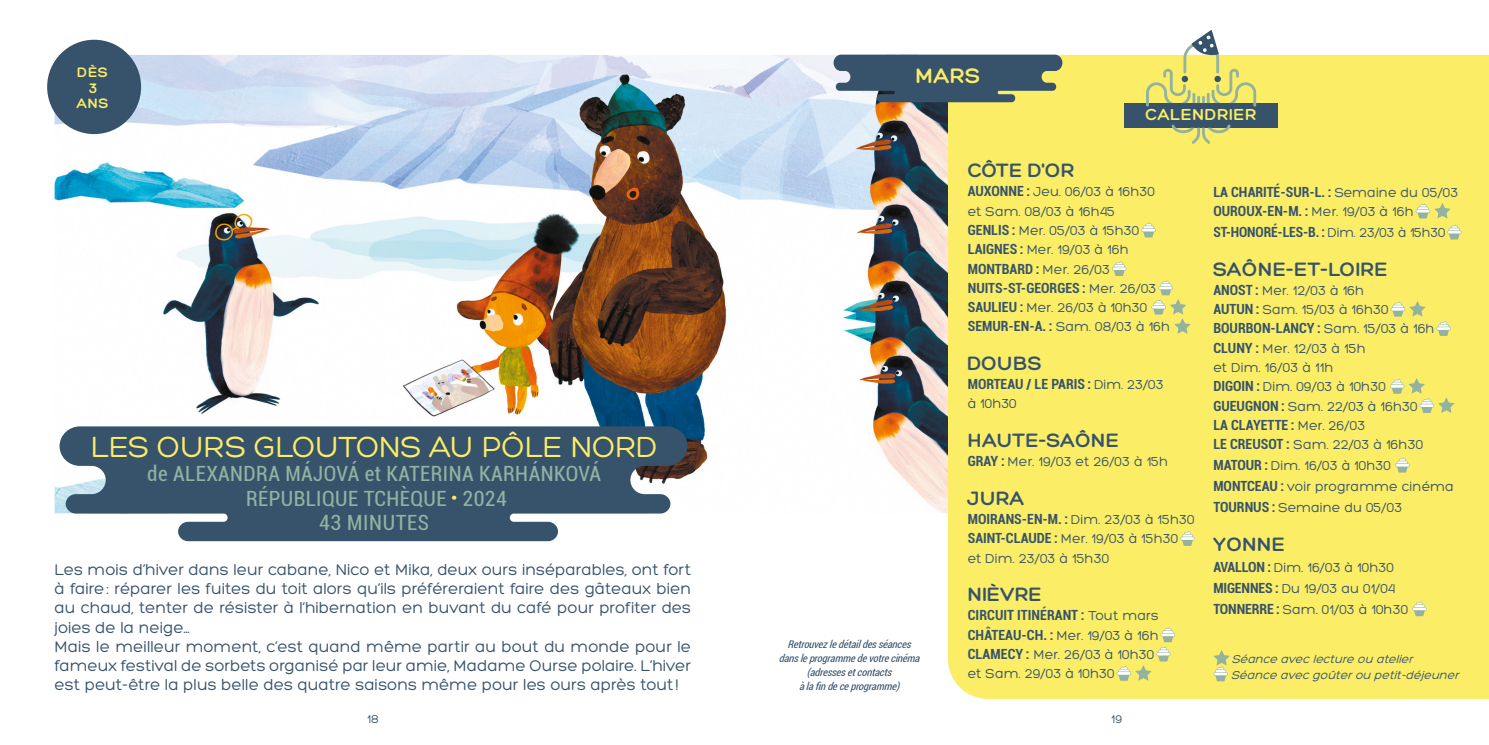
<style>
.page{position:relative;width:1489px;height:745px;background:#fff}
.page>*{position:absolute;margin:0;border:0;box-sizing:border-box;transform-origin:0 0}
.t1{font:31.5px "Hero";letter-spacing:-.01em;color:#fbee66}
.t2{font:300 22.75px "Hero";color:#fbee66}
.t3{font:condensed 21px/24.5px "Roboto";letter-spacing:.02em;color:#93b2a0;text-align:center}
.t4{font:300 21px "Hero";letter-spacing:.01em;color:#37536c}
.t5{font:300 17.32px "Hero";letter-spacing:.03em;color:#fbee66}
.t6{font:16.62px/19.2px "Hero";color:#37536c;text-align:justify}
.t7{font:300 14.88px "Hero";letter-spacing:.04em;color:#fbee66}
.t8{font:14px/21px "Hero";letter-spacing:.005em;color:#37536c}
.t9{font:700 condensed 14px "Roboto";color:#37536c}
.t10{font:italic 12.25px "Hero";color:#37536c}
.t11{font:12.25px "Hero";color:#37536c}
.t12{font:italic condensed 10.5px "Roboto";color:#37536c}
.s1{font-family:"Hero";font-weight:300;font-stretch:normal;color:#fbee66}
.s2{font-family:"Roboto";font-weight:700;font-stretch:condensed}
.s3{font-family:"Hero";font-weight:400;font-stretch:normal}
</style>
<div class="page">
<img style="left:55px;top:55px;width:892px;height:458px">
<div style="left:947px;top:55px;width:541px;height:643px;background:#fbee66"></div>
<div style="left:1124px;top:103px;width:153px;height:25px;background:#37536c"></div>
<svg style="left:1171px;top:124px;width:59px;height:20px"></svg>
<svg style="left:1145px;top:30px;width:111px;height:76px"></svg>
<div style="left:47px;top:40px;width:94px;height:94px;background:#37536c;border-radius:50%"></div>
<svg style="left:833px;top:55px;width:229px;height:47px"></svg>
<svg style="left:60px;top:426px;width:627px;height:115px;fill:#37536c"></svg>
<svg style="left:1213px;top:649px;width:16px;height:32px"></svg>
<svg style="left:1141px;top:222px;width:14px;height:15px"></svg>
<svg style="left:1111px;top:261px;width:15px;height:15px"></svg>
<svg style="left:1151px;top:280px;width:39px;height:53px"></svg>
<svg style="left:1180px;top:530px;width:14px;height:15px"></svg>
<svg style="left:1116px;top:627px;width:59px;height:53px"></svg>
<svg style="left:1415px;top:203px;width:35px;height:15px"></svg>
<svg style="left:1446px;top:224px;width:15px;height:15px"></svg>
<svg style="left:1390px;top:301px;width:35px;height:15px"></svg>
<svg style="left:1436px;top:321px;width:14px;height:15px"></svg>
<svg style="left:1389px;top:378px;width:65px;height:35px"></svg>
<svg style="left:1394px;top:457px;width:15px;height:15px"></svg>
<svg style="left:1411px;top:601px;width:15px;height:15px"></svg>
<p class="t7" style="left:78px;top:64px;width:32px">DÈS</p>
<p class="t7" style="left:89px;top:80px;width:10px">3</p>
<p class="t7" style="left:77px;top:95px;width:33px">ANS</p>
<p class="t1" style="left:91px;top:430px;width:568px">LES OURS GLOUTONS AU PÔLE NORD</p>
<p class="t3" style="left:147px;top:460px;width:455px">de ALEXANDRA MÁJOVÁ et KATERINA KARHÁNKOVÁ<br>RÉPUBLIQUE TCHÈQUE <span class="s1">•</span> 2024</p>
<p class="t3" style="left:319px;top:509px;width:111px">43 MINUTES</p>
<p class="t6" style="left:55px;top:559px;width:638px">Les mois d’hiver dans leur cabane, Nico et Mika, deux ours inséparables, ont fort à faire: réparer les fuites du toit alors qu’ils préféreraient faire des gâteaux bien au chaud, tenter de résister à l’hibernation en buvant du café pour profiter des joies de la neige…</p>
<p class="t6" style="left:55px;top:636px;width:638px">Mais le meilleur moment, c’est quand même partir au bout du monde pour le fameux festival de sorbets organisé par leur amie, Madame Ourse polaire. L’hiver est peut-être la plus belle des quatre saisons même pour les ours après tout!</p>
<p class="t2" style="left:915px;top:63px;width:66px">MARS</p>
<p class="t5" style="left:1145px;top:105px;width:112px">CALENDRIER</p>
<p class="t12" style="left:787px;top:637px;width:128px">Retrouvezledétaildesséances</p>
<p class="t12" style="left:778px;top:651px;width:146px">dansleprogrammedevotrecinéma</p>
<p class="t12" style="left:806px;top:665px;width:89px">(adressesetcontacts</p>
<p class="t12" style="left:799px;top:679px;width:105px">àlafindeceprogramme)</p>
<p class="t4" style="left:967px;top:159px;width:108px">CÔTE D'OR</p>
<p class="t8" style="left:967px;top:181px;width:189px"><span class="s2">AUXONNE :</span> Jeu. 06/03 à 16h30</p>
<p class="t8" style="left:967px;top:201px;width:149px">et Sam. 08/03 à 16h45</p>
<p class="t8" style="left:967px;top:220px;width:173px"><span class="s2">GENLIS :</span> Mer. 05/03 à 15h30</p>
<p class="t8" style="left:967px;top:239px;width:162px"><span class="s2">LAIGNES :</span> Mer. 19/03 à 16h</p>
<p class="t9" style="left:967px;top:258px;width:144px">MONTBARD : <span class="s3">Mer. 26/03</span></p>
<p class="t9" style="left:967px;top:278px;width:190px">NUITS-ST-GEORGES : <span class="s3">Mer. 26/03</span></p>
<p class="t8" style="left:967px;top:297px;width:181px"><span class="s2">SAULIEU :</span> Mer. 26/03 à 10h30</p>
<p class="t8" style="left:967px;top:316px;width:204px"><span class="s2">SEMUR-EN-A. :</span> Sam. 08/03 à 16h</p>
<p class="t4" style="left:967px;top:351px;width:75px">DOUBS</p>
<p class="t9" style="left:967px;top:374px;width:197px">MORTEAU / LE PARIS : <span class="s3">Dim. 23/03</span></p>
<p class="t8" style="left:967px;top:393px;width:50px">à 10h30</p>
<p class="t4" style="left:967px;top:428px;width:153px">HAUTE-SAÔNE</p>
<p class="t8" style="left:967px;top:451px;width:202px"><span class="s2">GRAY :</span> Mer. 19/03 et 26/03 à 15h</p>
<p class="t4" style="left:967px;top:486px;width:58px">JURA</p>
<p class="t8" style="left:967px;top:509px;width:228px"><span class="s2">MOIRANS-EN-M. :</span> Dim. 23/03 à 15h30</p>
<p class="t8" style="left:967px;top:528px;width:212px"><span class="s2">SAINT-CLAUDE :</span> Mer. 19/03 à 15h30</p>
<p class="t8" style="left:967px;top:547px;width:143px">et Dim. 23/03 à 15h30</p>
<p class="t4" style="left:967px;top:582px;width:76px">NIÈVRE</p>
<p class="t9" style="left:967px;top:605px;width:192px">CIRCUIT ITINÉRANT : <span class="s3">Tout mars</span></p>
<p class="t8" style="left:967px;top:624px;width:192px"><span class="s2">CHÂTEAU-CH. :</span> Mer. 19/03 à 16h</p>
<p class="t8" style="left:967px;top:643px;width:188px"><span class="s2">CLAMECY :</span> Mer. 26/03 à 10h30</p>
<p class="t8" style="left:967px;top:663px;width:148px">et Sam. 29/03 à 10h30</p>
<p class="t9" style="left:1213px;top:182px;width:246px">LA CHARITÉ-SUR-L. : <span class="s3">Semaine du 05/03</span></p>
<p class="t9" style="left:1213px;top:201px;width:202px">OUROUX-EN-M. : <span class="s3">Mer. 19/03 à 16h</span></p>
<p class="t9" style="left:1213px;top:222px;width:234px">ST-HONORÉ-LES-B. : <span class="s3">Dim. 23/03 à 15h30</span></p>
<p class="t4" style="left:1213px;top:257px;width:176px">SAÔNE-ET-LOIRE</p>
<p class="t8" style="left:1213px;top:280px;width:152px"><span class="s2">ANOST :</span> Mer. 12/03 à 16h</p>
<p class="t8" style="left:1213px;top:299px;width:177px"><span class="s2">AUTUN :</span> Sam. 15/03 à 16h30</p>
<p class="t9" style="left:1213px;top:318px;width:223px">BOURBON-LANCY : <span class="s3">Sam. 15/03 à 16h</span></p>
<p class="t8" style="left:1213px;top:337px;width:154px"><span class="s2">CLUNY :</span> Mer. 12/03 à 15h</p>
<p class="t8" style="left:1213px;top:357px;width:122px">et Dim. 16/03 à 11h</p>
<p class="t8" style="left:1213px;top:376px;width:174px"><span class="s2">DIGOIN :</span> Dim. 09/03 à 10h30</p>
<p class="t8" style="left:1213px;top:395px;width:206px"><span class="s2">GUEUGNON :</span> Sam. 22/03 à 16h30</p>
<p class="t9" style="left:1213px;top:414px;width:153px">LA CLAYETTE : <span class="s3">Mer. 26/03</span></p>
<p class="t8" style="left:1213px;top:434px;width:211px"><span class="s2">LE CREUSOT :</span> Sam. 22/03 à 16h30</p>
<p class="t8" style="left:1213px;top:455px;width:179px"><span class="s2">MATOUR :</span> Dim. 16/03 à 10h30</p>
<p class="t8" style="left:1213px;top:476px;width:242px"><span class="s2">MONTCEAU :</span> voir programme cinéma<br><span class="s2">TOURNUS :</span> Semaine du 05/03</p>
<p class="t4" style="left:1213px;top:532px;width:73px">YONNE</p>
<p class="t8" style="left:1213px;top:556px;width:182px"><span class="s2">AVALLON :</span> Dim. 16/03 à 10h30</p>
<p class="t8" style="left:1213px;top:577px;width:183px"><span class="s2">MIGENNES :</span> Du 19/03 au 01/04</p>
<p class="t8" style="left:1213px;top:598px;width:196px"><span class="s2">TONNERRE :</span> Sam. 01/03 à 10h30</p>
<p class="t10" style="left:1231px;top:652px;width:186px">Séance avec lecture ou atelier</p>
<p class="t10" style="left:1231px;top:668px;width:232px">Séance avec goûterou petit-déjeuner</p>
<p class="t11" style="left:367px;top:712px;width:13px">18</p>
<p class="t11" style="left:1111px;top:712px;width:12px">19</p>
</div>
